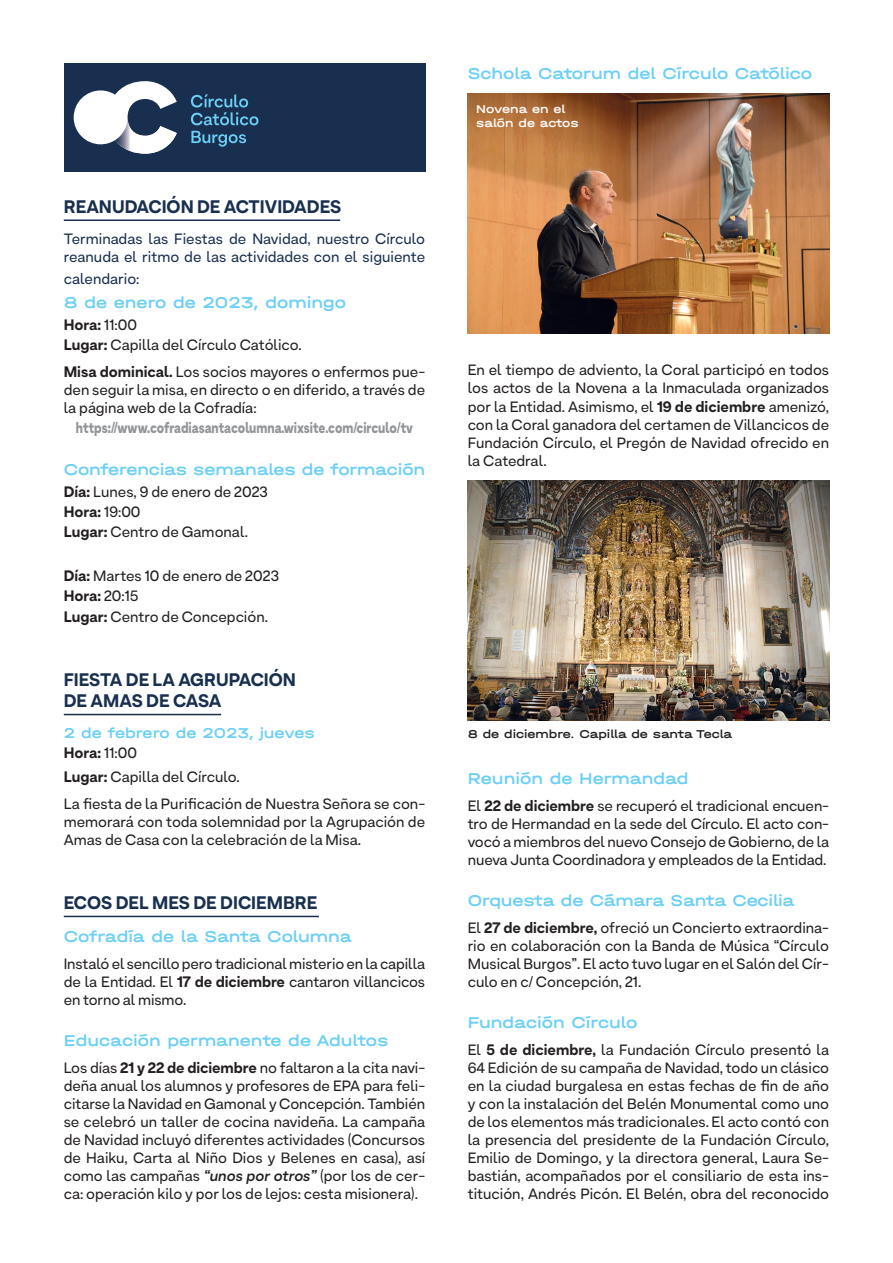
<style>
.page{position:relative;width:893px;height:1263px;background:#fff}
.page>*{position:absolute;margin:0;border:0;box-sizing:border-box;transform-origin:0 0}
.t1{font:800 18px/21.8px "Armin Grotesk";color:#182f4f}
.t2{font:500 16.5px "Halvar Breit";color:#6bcff6}
.t3{font:15px/18px "Armin Grotesk";color:#231f20;text-align:justify}
.t4{font:15px/18.1px "Armin Grotesk";color:#182f4f}
.t5{font:900 15px "Armin Grotesk";color:#939598;scale:.82 1}
.t6{font:800 15px "Armin Grotesk";color:#231f20}
.t7{font:500 15px "Halvar Breit";color:#6bcff6}
.t8{font:500 12px "Halvar Breit";color:#231f20}
.t9{font:500 12px/14.4px "Halvar Breit";color:#fff}
.s1{font-weight:400}
.s2{font-weight:800}
.s3{font-weight:600;font-style:italic}
</style>
<div class="page">
<hr style="left:64px;top:219px;width:276px;height:2px;background:#182f4f">
<hr style="left:64px;top:714px;width:157px;height:1px;background:#182f4f">
<hr style="left:64px;top:916px;width:255px;height:1px;background:#182f4f">
<div style="left:64px;top:64px;width:361px;height:108px;background:#182f4f"></div>
<svg style="left:74px;top:81px;width:103px;height:73px"></svg>
<svg style="left:191px;top:94px;width:67px;height:53px"></svg>
<img style="left:468px;top:94px;width:361px;height:240px">
<img style="left:468px;top:480px;width:361px;height:241px">
<p class="t1" style="left:64px;top:196px;width:279px">REANUDACIÓN DE ACTIVIDADES</p>
<p class="t4" style="left:64px;top:229px;width:363px">Terminadas las Fiestas de Navidad, nuestro Círculo reanuda el ritmo de las actividades con el siguiente</p>
<p class="t4" style="left:64px;top:269px;width:77px">calendario:</p>
<p class="t2" style="left:64px;top:292px;width:284px">8 de enero de 2023, domingo</p>
<p class="t6" style="left:64px;top:315px;width:75px">Hora: <span class="s1">11:00</span></p>
<p class="t3" style="left:64px;top:336px;width:240px"><span class="s2">Lugar:</span> Capilla del Círculo Católico.</p>
<p class="t3" style="left:64px;top:362px;width:363px"><span class="s2">Misa dominical.</span> Los socios mayores o enfermos pue&shy;den seguir la misa, en directo o en diferido, a través de la página web de la Cofradía:</p>
<p class="t5" style="left:76px;top:419px;width:413px">https://www.cofradiasantacolumna.wixsite.com/circulo/tv</p>
<p class="t2" style="left:64px;top:459px;width:363px">Conferencias semanales de formación</p>
<p class="t3" style="left:64px;top:482px;width:206px"><span class="s2">Día:</span> Lunes, 9 de enero de 2023</p>
<p class="t6" style="left:64px;top:502px;width:78px">Hora: <span class="s1">19:00</span></p>
<p class="t3" style="left:64px;top:523px;width:186px"><span class="s2">Lugar:</span> Centro de Gamonal.</p>
<p class="t3" style="left:64px;top:566px;width:217px"><span class="s2">Día:</span> Martes 10 de enero de 2023</p>
<p class="t6" style="left:64px;top:586px;width:76px">Hora: <span class="s1">20:15</span></p>
<p class="t3" style="left:64px;top:607px;width:206px"><span class="s2">Lugar:</span> Centro de Concepción.</p>
<p class="t1" style="left:64px;top:668px;width:234px">FIESTA DE LA AGRUPACIÓN<br>DE AMAS DE CASA</p>
<p class="t7" style="left:64px;top:724px;width:253px">2 de febrero de 2023, jueves</p>
<p class="t6" style="left:64px;top:744px;width:75px">Hora: <span class="s1">11:00</span></p>
<p class="t3" style="left:64px;top:768px;width:178px"><span class="s2">Lugar:</span> Capilla del Círculo.</p>
<p class="t3" style="left:64px;top:794px;width:363px">La fiesta de la Purificación de Nuestra Señora se con&shy;memorará con toda solemnidad por la Agrupación de Amas de Casa con la celebración de la Misa.</p>
<p class="t1" style="left:64px;top:892px;width:255px">ECOS DEL MES DE DICIEMBRE</p>
<p class="t2" style="left:64px;top:926px;width:289px">Cofradía de la Santa Columna</p>
<p class="t3" style="left:64px;top:954px;width:363px">Instaló el sencillo pero tradicional misterio en la capilla de la Entidad. El <span class="s2">17 de diciembre</span> cantaron villancicos en torno al mismo.</p>
<p class="t2" style="left:64px;top:1030px;width:326px">Educación permanente de Adultos</p>
<p class="t3" style="left:64px;top:1058px;width:363px">Los días <span class="s2">21 y 22 de diciembre</span> no faltaron a la cita navi&shy;deña anual los alumnos y profesores de EPA para feli&shy;citarse la Navidad en Gamonal y Concepción. También se celebró un taller de cocina navideña. La campaña de Navidad incluyó diferentes actividades (Concursos de Haiku, Carta al Niño Dios y Belenes en casa), así como las campañas <span class="s3">“unos por otros”</span> (por los de cer&shy;ca: operación kilo y por los de lejos: cesta misionera).</p>
<p class="t2" style="left:468px;top:63px;width:346px">Schola Catorum del Círculo Católico</p>
<p class="t9" style="left:476px;top:101px;width:104px">Novena en el salón de actos</p>
<p class="t3" style="left:468px;top:361px;width:363px">En el tiempo de adviento, la Coral participó en todos los actos de la Novena a la Inmaculada organizados por la Entidad. Asimismo, el <span class="s2">19 de diciembre</span> amenizó, con la Coral ganadora del certamen de Villancicos de Fundación Círculo, el Pregón de Navidad ofrecido en la Catedral.</p>
<p class="t8" style="left:468px;top:726px;width:266px">8 de diciembre. Capilla de santa Tecla</p>
<p class="t2" style="left:468px;top:768px;width:222px">Reunión de Hermandad</p>
<p class="t3" style="left:468px;top:796px;width:363px">El <span class="s2">22 de diciembre</span> se recuperó el tradicional encuen&shy;tro de Hermandad en la sede del Círculo. El acto con&shy;vocó a miembros del nuevo Consejo de Gobierno, de la nueva Junta Coordinadora y empleados de la Entidad.</p>
<p class="t2" style="left:468px;top:890px;width:328px">Orquesta de Cámara Santa Cecilia</p>
<p class="t3" style="left:468px;top:918px;width:363px">El <span class="s2">27 de diciembre,</span> ofreció un Concierto extraordina&shy;rio en colaboración con la Banda de Música “Círculo Musical Burgos”. El acto tuvo lugar en el Salón del Cír&shy;culo en c/ Concepción, 21.</p>
<p class="t2" style="left:468px;top:1012px;width:171px">Fundación Círculo</p>
<p class="t3" style="left:468px;top:1040px;width:363px">El <span class="s2">5 de diciembre,</span> la Fundación Círculo presentó la 64 Edición de su campaña de Navidad, todo un clásico en la ciudad burgalesa en estas fechas de fin de año y con la instalación del Belén Monumental como uno de los elementos más tradicionales. El acto contó con la presencia del presidente de la Fundación Círculo, Emilio de Domingo, y la directora general, Laura Se&shy;bastián, acompañados por el consiliario de esta ins&shy;titución, Andrés Picón. El Belén, obra del reconocido</p>
</div>
